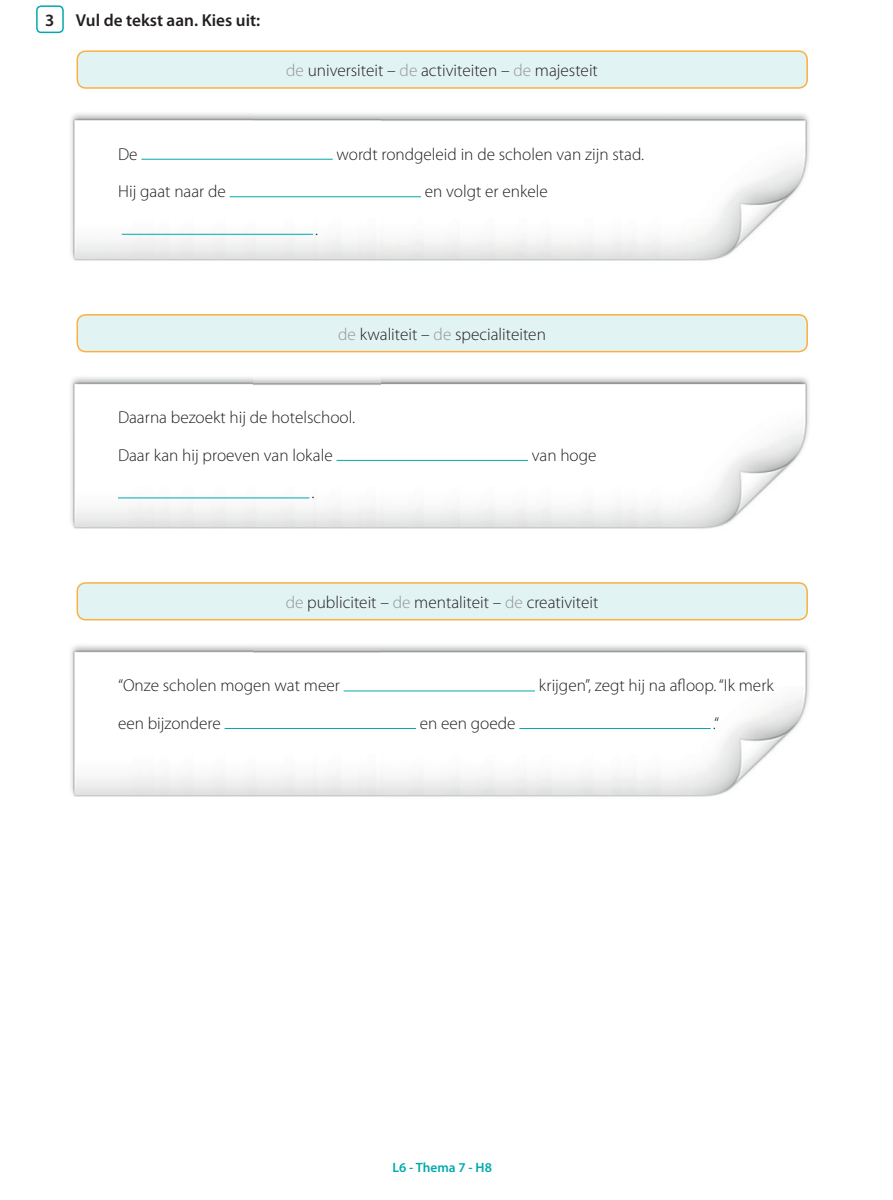
<style>
.page{position:relative;width:893px;height:1200px;background:#fff}
.page>*{position:absolute;margin:0;border:0;box-sizing:border-box;transform-origin:0 0}
.t1{font:300 17.25px/37.5px "Myriad Pro";color:#231f20}
.t2{font:600 17.25px "Myriad Pro";color:#231f20}
.t3{font:600 13.5px "Myriad Pro";color:#00aaad}
.s1{color:#939598}
</style>
<div class="page">
<div style="left:77px;top:51px;width:730px;height:37px;background:#e2f3f4;border-radius:9px"></div>
<div style="left:77px;top:50px;width:731px;height:39px;border:2px solid #fbb03f;border-radius:9px"></div>
<img style="left:380px;top:143px;width:429px;height:118px">
<img style="left:71px;top:113px;width:183px;height:148px">
<img style="left:380px;top:113px;width:429px;height:30px">
<img style="left:71px;top:159px;width:183px;height:10px">
<hr style="left:141px;top:159px;width:192px;height:1px;background:#00aaad">
<hr style="left:230px;top:196px;width:191px;height:1px;background:#00aaad">
<hr style="left:122px;top:234px;width:191px;height:1px;background:#00aaad">
<div style="left:77px;top:315px;width:730px;height:36px;background:#e2f3f4;border-radius:9px"></div>
<div style="left:77px;top:314px;width:731px;height:38px;border:2px solid #fbb03f;border-radius:9px"></div>
<img style="left:380px;top:409px;width:429px;height:120px">
<img style="left:71px;top:377px;width:183px;height:152px">
<img style="left:380px;top:377px;width:429px;height:32px">
<img style="left:71px;top:427px;width:183px;height:3px">
<hr style="left:337px;top:460px;width:191px;height:1px;background:#00aaad">
<hr style="left:118px;top:497px;width:191px;height:1px;background:#00aaad">
<div style="left:77px;top:582px;width:730px;height:37px;background:#e2f3f4;border-radius:9px"></div>
<div style="left:77px;top:582px;width:731px;height:38px;border:2px solid #fbb03f;border-radius:9px"></div>
<img style="left:71px;top:645px;width:738px;height:152px">
<img style="left:254px;top:685px;width:126px;height:112px">
<img style="left:71px;top:676px;width:183px;height:9px">
<hr style="left:344px;top:690px;width:191px;height:1px;background:#00aaad">
<hr style="left:225px;top:728px;width:191px;height:1px;background:#00aaad">
<hr style="left:519px;top:728px;width:192px;height:1px;background:#00aaad">
<div style="left:36px;top:5px;width:28px;height:28px;border:2px solid #00aaad;border-radius:4px"></div>
<p class="t2" style="left:45px;top:10px;width:11px">3</p>
<p class="t2" style="left:76px;top:10px;width:186px">Vul de tekst aan. Kies uit:</p>
<p class="t1" style="left:286px;top:52px;width:313px"><span class="s1">de</span> universiteit – <span class="s1">de</span> activiteiten – <span class="s1">de</span> majesteit</p>
<p class="t1" style="left:118px;top:135px;width:21px">De</p>
<p class="t1" style="left:337px;top:135px;width:309px">wordt rondgeleid in de scholen van zijn stad.</p>
<p class="t1" style="left:118px;top:173px;width:109px">Hij gaat naar de</p>
<p class="t1" style="left:425px;top:173px;width:125px">en volgt er enkele</p>
<p class="t1" style="left:315px;top:210px;width:5px">.</p>
<p class="t1" style="left:338px;top:315px;width:209px"><span class="s1">de</span> kwaliteit – <span class="s1">de</span> specialiteiten</p>
<p class="t1" style="left:118px;top:399px;width:239px">Daarna bezoekt hij de hotelschool.<br>Daar kan hij proeven van lokale</p>
<p class="t1" style="left:311px;top:474px;width:5px">.</p>
<p class="t1" style="left:532px;top:436px;width:66px">van hoge</p>
<p class="t1" style="left:286px;top:583px;width:314px"><span class="s1">de</span> publiciteit – <span class="s1">de</span> mentaliteit – <span class="s1">de</span> creativiteit</p>
<p class="t1" style="left:118px;top:667px;width:223px">“Onze scholen mogen wat meer</p>
<p class="t1" style="left:539px;top:667px;width:237px">krijgen”, zegt hij na afloop. “Ik merk</p>
<p class="t1" style="left:118px;top:704px;width:104px">een bijzondere</p>
<p class="t1" style="left:420px;top:704px;width:97px">en een goede</p>
<p class="t1" style="left:713px;top:704px;width:8px">.“</p>
<p class="t3" style="left:393px;top:1159px;width:101px">L6 - Thema 7 - H8</p>
</div>
